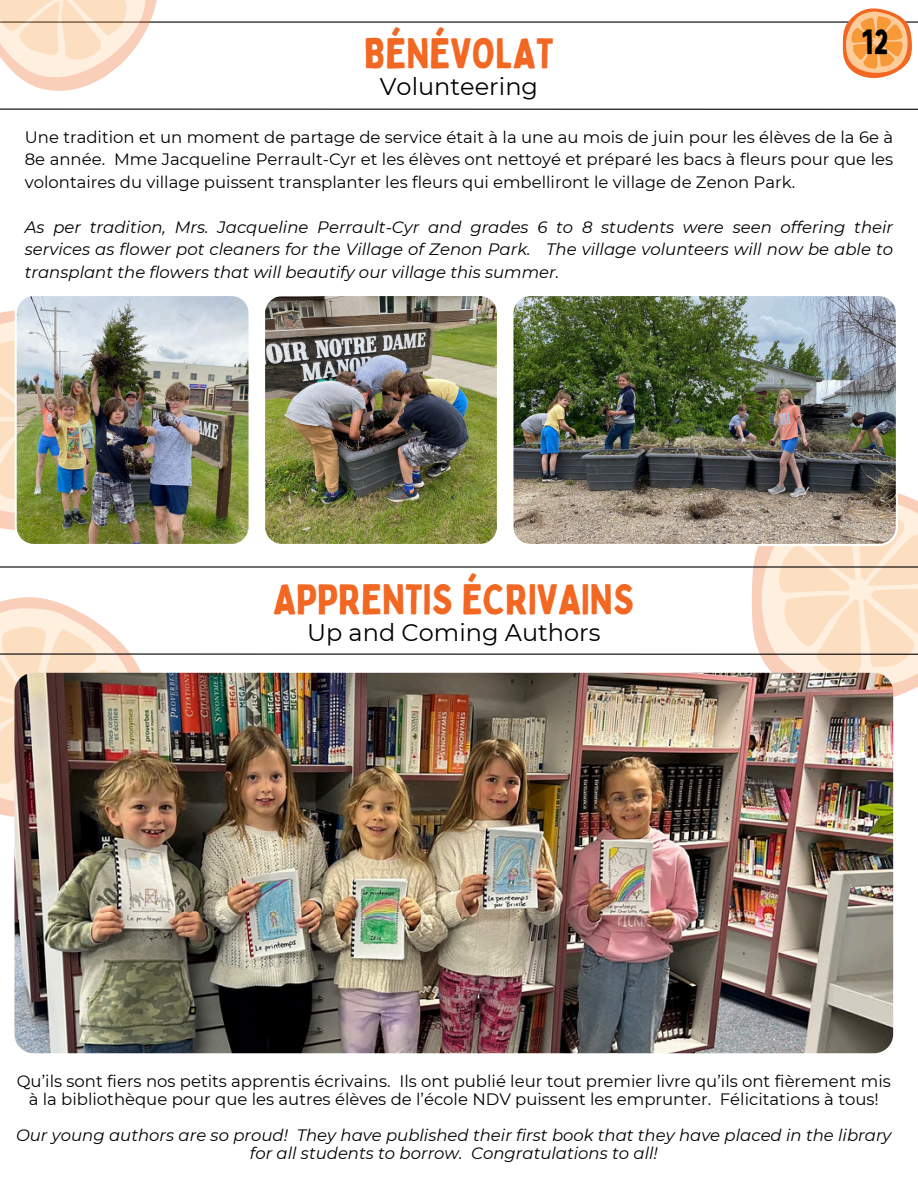
<style>
.page{position:relative;width:918px;height:1188px;background:#fff}
.page>*{position:absolute;margin:0;border:0;box-sizing:border-box;transform-origin:0 0}
.t1{font:42px "Bobby Jones";color:#f26722}
.t2{font:34.65px "Bobby Jones";color:#000}
.t3{font:24px "Montserrat";color:#000}
.t4{font:16.5px/22.5px "Montserrat";color:#000;text-align:justify}
.t5{font:italic 16.5px/22.5px "Montserrat";color:#000;text-align:justify}
</style>
<div class="page">
<svg style="left:751px;top:493px;width:167px;height:212px;background:#fce3cc"></svg>
<img style="left:513px;top:296px;width:385px;height:250px">
<svg style="left:0;top:310px;width:14px;height:220px;background:#fce1c8"></svg>
<img style="left:14px;top:296px;width:235px;height:248px">
<img style="left:265px;top:296px;width:232px;height:248px">
<svg style="left:0;top:597px;width:165px;height:220px"></svg>
<img style="left:14px;top:673px;width:879px;height:380px;border-radius:19px">
<hr style="left:0;top:21px;width:918px;height:2px;background:#000">
<hr style="left:0;top:109px;width:918px;height:1px;background:#000">
<hr style="left:0;top:566px;width:918px;height:2px;background:#000">
<hr style="left:0;top:653px;width:918px;height:2px;background:#000">
<svg style="left:843px;top:8px;width:69px;height:70px"></svg>
<svg style="left:0;top:0;width:192px;height:110px"></svg>
<p class="t1" style="left:364px;top:26px;width:191px">BÉNÉVOLAT</p>
<p class="t3" style="left:380px;top:71px;width:160px">Volunteering</p>
<p class="t4" style="left:25px;top:125px;width:870px">Une tradition et un moment de partage de service était à la une au mois de juin pour les élèves de la 6e à 8e année. Mme Jacqueline Perrault-Cyr et les élèves ont nettoyé et préparé les bacs à fleurs pour que les volontaires du village puissent transplanter les fleurs qui embelliront le village de Zenon Park.</p>
<p class="t5" style="left:25px;top:215px;width:870px">As per tradition, Mrs. Jacqueline Perrault-Cyr and grades 6 to 8 students were seen offering their services as flower pot cleaners for the Village of Zenon Park. The village volunteers will now be able to transplant the flowers that will beautify our village this summer.</p>
<p class="t2" style="left:861px;top:20px;width:29px">12</p>
<p class="t1" style="left:273px;top:573px;width:363px">APPRENTIS ÉCRIVAINS</p>
<p class="t3" style="left:307px;top:618px;width:295px">Up and Coming Authors</p>
<p class="t4" style="left:17px;top:1072px;width:876px;line-height:18px;text-align:center">Qu’ils sont fiers nos petits apprentis écrivains. Ils ont publié leur tout premier livre qu’ils ont fièrement mis à la bibliothèque pour que les autres élèves de l’école NDV puissent les emprunter. Félicitations à tous!</p>
<p class="t5" style="left:16px;top:1126px;width:877px;line-height:18px;text-align:center">Our young authors are so proud! They have published their first book that they have placed in the library for all students to borrow. Congratulations to all!</p>
</div>
